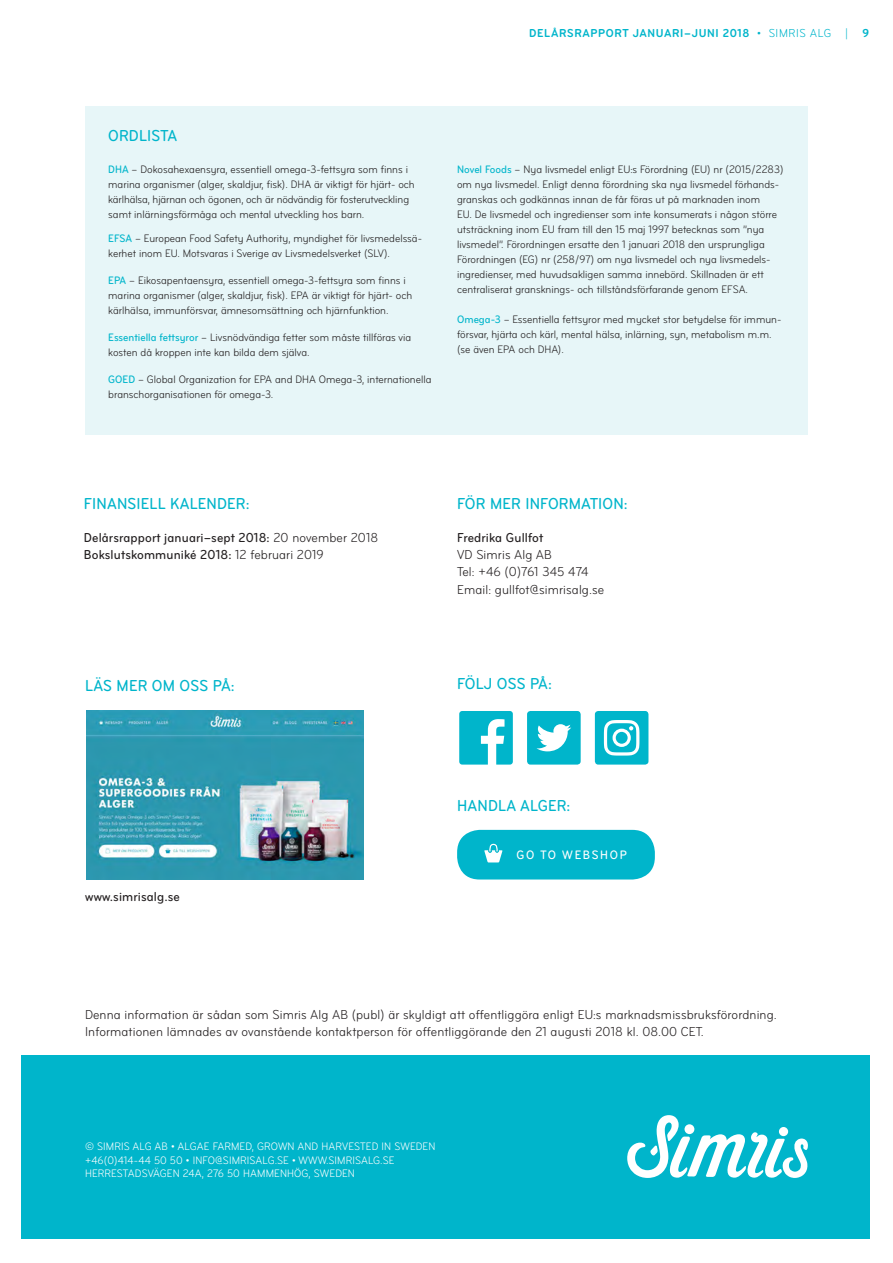
<style>
.page{position:relative;width:893px;height:1263px;background:#fff}
.page>*{position:absolute;margin:0;border:0;box-sizing:border-box;transform-origin:0 0}
.Mellanrubrik_11{font:500 condensed 16.5px "Bryant";letter-spacing:.01em;color:#00b5cb}
.brödtext_9_11_5{font:condensed 13.5px/17.2px "Bryant";letter-spacing:.01em;color:#231f20}
.brödtext_9_11_5-2{font:500 condensed 13.5px "Bryant";letter-spacing:.01em;color:#231f20}
.faktatext_bildtext{font:500 condensed 12.75px "Bryant";letter-spacing:.13em;color:#fff}
.t1{font:700 condensed 12px "Bryant";letter-spacing:.055em;color:#00b5cb}
.faktatext_bildtext-2{font:condensed 11.25px/15px "Bryant";color:#231f20}
.brödtext_9_5_13{font:condensed 11.25px "Bryant";letter-spacing:.01em;color:#fff}
.s1{font-weight:400}
.s2{font-weight:500;color:#00b5cb}
</style>
<div class="page">
<img style="left:86px;top:711px;width:278px;height:168px">
<div style="left:595px;top:711px;width:53px;height:54px;background:#00b5cb;border-radius:3px"></div>
<svg style="left:604px;top:720px;width:35px;height:35px"></svg>
<svg style="left:459px;top:711px;width:54px;height:54px"></svg>
<div style="left:527px;top:711px;width:54px;height:54px;background:#00b5cb;border-radius:3px"></div>
<svg style="left:536px;top:724px;width:35px;height:27px"></svg>
<div style="left:457px;top:830px;width:198px;height:49px;background:#00b5cb;border-radius:22px"></div>
<svg style="left:484px;top:843px;width:19px;height:19px"></svg>
<div style="left:85px;top:106px;width:723px;height:329px;background:#e7f6f8"></div>
<div style="left:21px;top:1055px;width:849px;height:183px;background:#00b5cb"></div>
<svg style="left:627px;top:1115px;width:181px;height:63px"></svg>
<p class="t1" style="left:529px;top:25px;width:341px">DELÅRSRAPPORT JANUARI–JUNI 2018 <span class="s1">• SIMRIS ALG |</span> 9</p>
<p class="Mellanrubrik_11" style="left:108px;top:126px;width:71px">ORDLISTA</p>
<p class="faktatext_bildtext-2" style="left:108px;top:162px;width:308px"><span class="s2">DHA</span> – Dokosahexaensyra, essentiell omega-3-fettsyra som finns i marina organismer (alger, skaldjur, fisk). DHA är viktigt för hjärt- och kärlhälsa, hjärnan och ögonen, och är nödvändig för fosterutveckling samt inlärningsförmåga och mental utveckling hos barn.</p>
<p class="faktatext_bildtext-2" style="left:108px;top:231px;width:315px"><span class="s2">EFSA</span> – European Food Safety Authority, myndighet för livsmedelssä&shy;kerhet inom EU. Motsvaras i Sverige av Livsmedelsverket (SLV).</p>
<p class="faktatext_bildtext-2" style="left:108px;top:273px;width:305px"><span class="s2">EPA</span> – Eikosapentaensyra, essentiell omega-3-fettsyra som finns i marina organismer (alger, skaldjur, fisk). EPA är viktigt för hjärt- och kärlhälsa, immunförsvar, ämnesomsättning och hjärnfunktion.</p>
<p class="faktatext_bildtext-2" style="left:108px;top:330px;width:304px"><span class="s2">Essentiella fettsyror</span> – Livsnödvändiga fetter som måste tillföras via kosten då kroppen inte kan bilda dem själva.</p>
<p class="faktatext_bildtext-2" style="left:108px;top:372px;width:325px"><span class="s2">GOED</span> – Global Organization for EPA and DHA Omega-3, internationella branschorganisationen för omega-3.</p>
<p class="faktatext_bildtext-2" style="left:457px;top:162px;width:328px"><span class="s2">Novel Foods</span> – Nya livsmedel enligt EU:s Förordning (EU) nr (2015/2283) om nya livsmedel. Enligt denna förordning ska nya livsmedel förhands&shy;granskas och godkännas innan de får föras ut på marknaden inom<br>EU. De livsmedel och ingredienser som inte konsumerats i någon större utsträckning inom EU fram till den 15 maj 1997 betecknas som ”nya livsmedel”. Förordningen ersatte den 1 januari 2018 den ursprungliga</p>
<p class="faktatext_bildtext-2" style="left:457px;top:252px;width:314px">Förordningen (EG) nr (258/97) om nya livsmedel och nya livsmedels&shy;ingredienser, med huvudsakligen samma innebörd. Skillnaden är ett centraliserat gransknings- och tillståndsförfarande genom EFSA.</p>
<p class="faktatext_bildtext-2" style="left:457px;top:312px;width:324px"><span class="s2">Omega-3</span> – Essentiella fettsyror med mycket stor betydelse för immun&shy;försvar, hjärta och kärl, mental hälsa, inlärning, syn, metabolism m.m.</p>
<p class="faktatext_bildtext-2" style="left:457px;top:342px;width:108px">(se även EPA och DHA).</p>
<p class="Mellanrubrik_11" style="left:84px;top:493px;width:167px">FINANSIELL KALENDER:</p>
<p class="brödtext_9_11_5-2" style="left:84px;top:529px;width:296px">Delårsrapport januari–sept 2018: <span class="s1">20 november 2018</span></p>
<p class="brödtext_9_11_5-2" style="left:84px;top:546px;width:241px">Bokslutskommuniké 2018: <span class="s1">12 februari 2019</span></p>
<p class="Mellanrubrik_11" style="left:457px;top:493px;width:172px">FÖR MER INFORMATION:</p>
<p class="brödtext_9_11_5-2" style="left:457px;top:529px;width:88px">Fredrika Gullfot</p>
<p class="brödtext_9_11_5" style="left:457px;top:546px;width:96px">VD Simris Alg AB</p>
<p class="brödtext_9_11_5" style="left:457px;top:563px;width:133px">Tel: +46 (0)761 345 474</p>
<p class="brödtext_9_11_5" style="left:457px;top:581px;width:149px">Email: gullfot@simrisalg.se</p>
<p class="Mellanrubrik_11" style="left:85px;top:675px;width:151px">LÄS MER OM OSS PÅ:</p>
<p class="Mellanrubrik_11" style="left:457px;top:674px;width:96px">FÖLJ OSS PÅ:</p>
<p class="Mellanrubrik_11" style="left:457px;top:796px;width:115px">HANDLA ALGER:</p>
<p class="brödtext_9_11_5-2" style="left:85px;top:888px;width:96px">www.simrisalg.se</p>
<p class="faktatext_bildtext" style="left:517px;top:847px;width:112px">GO TO WEBSHOP</p>
<p class="brödtext_9_11_5" style="left:85px;top:1006px;width:693px">Denna information är sådan som Simris Alg AB (publ) är skyldigt att offentliggöra enligt EU:s marknadsmissbruksförordning.<br>Informationen lämnades av ovanstående kontaktperson för offentliggörande den 21 augusti 2018 kl. 08.00 CET.</p>
<p class="brödtext_9_5_13" style="left:85px;top:1140px;width:352px">© SIMRIS ALG AB • ALGAE FARMED, GROWN AND HARVESTED IN SWEDEN</p>
<p class="brödtext_9_5_13" style="left:85px;top:1153px;width:311px">+46(0)414-44 50 50 • INFO@SIMRISALG.SE • WWW.SIMRISALG.SE</p>
<p class="brödtext_9_5_13" style="left:85px;top:1167px;width:271px">HERRESTADSVÄGEN 24A, 276 50 HAMMENHÖG, SWEDEN</p>
</div>
